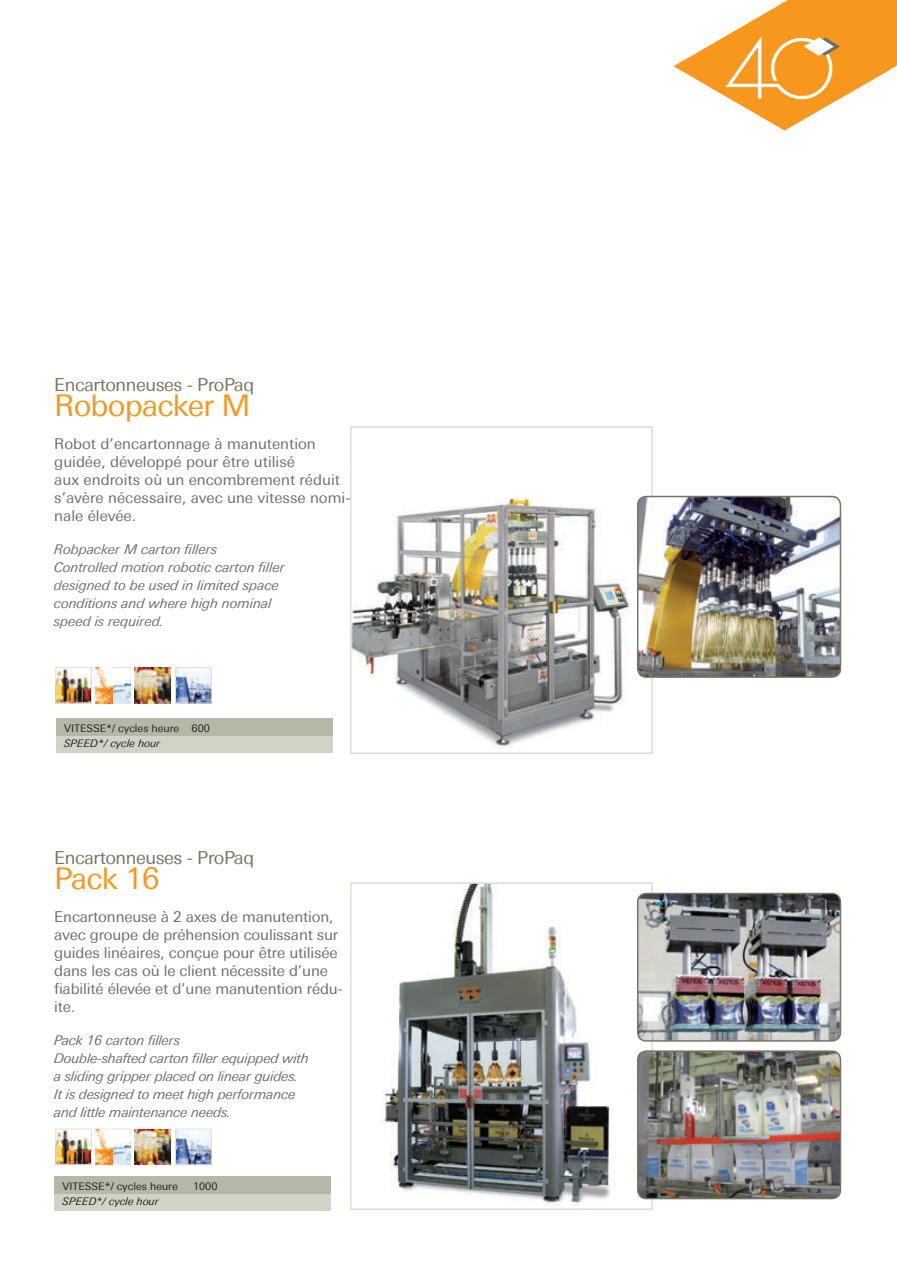
<style>
.page{position:relative;width:897px;height:1267px;background:#fff}
.page>*{position:absolute;margin:0;border:0;box-sizing:border-box;transform-origin:0 0}
.t1{font:30px "Univers Deutsche Bank";letter-spacing:-.025em;color:#f7971d}
.t2{font:18px "Univers Deutsche Bank";letter-spacing:-.025em;color:#767561}
.t3{font:15px/18px "Univers Deutsche Bank";letter-spacing:-.01em;color:#6c6d70}
.t4{font:italic 13.5px/18px "Univers Deutsche Bank";letter-spacing:-.01em;color:#6c6d70}
.t5{font:10.5px "Univers Deutsche Bank";color:#231f20}
.t6{font:italic 10.5px "Univers Deutsche Bank";color:#231f20}
</style>
<div class="page">
<img style="left:381px;top:885px;width:235px;height:320px">
<div style="left:350px;top:882px;width:302px;height:327px;border:2px solid #ddddd5"></div>
<img style="left:637px;top:1053px;width:203px;height:145px">
<div style="left:637px;top:1050px;width:204px;height:149px;border:2px solid #767561;border-radius:9px"></div>
<img style="left:637px;top:895px;width:203px;height:145px">
<div style="left:637px;top:892px;width:204px;height:149px;border:2px solid #767561;border-radius:9px"></div>
<img style="left:353px;top:495px;width:296px;height:254px">
<div style="left:350px;top:426px;width:302px;height:328px;border:2px solid #ddddd5"></div>
<img style="left:637px;top:496px;width:203px;height:181px">
<div style="left:637px;top:496px;width:204px;height:181px;border:2px solid #767561;border-radius:9px"></div>
<div style="left:56px;top:718px;width:276px;height:35px;background:#d2d2c7"></div>
<div style="left:56px;top:718px;width:276px;height:17px;background:#b7b7a7"></div>
<div style="left:54px;top:1176px;width:277px;height:35px;background:#d2d2c7"></div>
<div style="left:54px;top:1176px;width:277px;height:17px;background:#b7b7a7"></div>
<div style="left:95px;top:667px;width:36px;height:36px;border:1px solid #dfe0d8"></div>
<img style="left:113px;top:671px;width:18px;height:32px">
<img style="left:95px;top:667px;width:18px;height:36px">
<img style="left:58px;top:669px;width:31px;height:32px">
<div style="left:56px;top:667px;width:35px;height:36px;border:1px solid #dfe0d8"></div>
<img style="left:135px;top:667px;width:35px;height:36px">
<img style="left:177px;top:669px;width:32px;height:32px">
<div style="left:175px;top:667px;width:36px;height:36px;border:1px solid #dfe0d8"></div>
<div style="left:95px;top:1128px;width:36px;height:36px;border:1px solid #dfe0d8"></div>
<img style="left:113px;top:1133px;width:18px;height:31px">
<img style="left:95px;top:1129px;width:18px;height:35px">
<img style="left:58px;top:1130px;width:31px;height:32px">
<div style="left:56px;top:1128px;width:35px;height:36px;border:1px solid #dfe0d8"></div>
<div style="left:135px;top:1128px;width:36px;height:36px;border:1px solid #dfe0d8"></div>
<img style="left:135px;top:1129px;width:35px;height:35px">
<img style="left:177px;top:1130px;width:32px;height:32px">
<div style="left:175px;top:1128px;width:36px;height:36px;border:1px solid #dfe0d8"></div>
<svg style="left:673px;top:0;width:224px;height:131px"></svg>
<p class="t2" style="left:54px;top:374px;width:201px">Encartonneuses - ProPaq</p>
<h1 class="t1" style="left:54px;top:388px;width:198px">Robopacker M</h1>
<p class="t3" style="left:54px;top:435px;width:298px">Robot d’encartonnage à manutention guidée, développé pour être utilisé<br>aux endroits où un encombrement réduit s’avère nécessaire, avec une vitesse nomi&shy;nale élevée.</p>
<p class="t4" style="left:54px;top:540px;width:232px">Robpacker M carton fillers<br>Controlled motion robotic carton filler designed to be used in limited space conditions and where high nominal speed is required.</p>
<p class="t5" style="left:64px;top:722px;width:147px">VITESSE*/ cycles heure 600</p>
<p class="t6" style="left:64px;top:737px;width:98px">SPEED*/ cycle hour</p>
<p class="t2" style="left:54px;top:846px;width:201px">Encartonneuses - ProPaq</p>
<h1 class="t1" style="left:54px;top:861px;width:107px">Pack 16</h1>
<p class="t3" style="left:54px;top:907px;width:290px">Encartonneuse à 2 axes de manutention, avec groupe de préhension coulissant sur guides linéaires, conçue pour être utilisée dans les cas où le client nécessite d’une fiabilité élevée et d’une manutention rédu&shy;ite.</p>
<p class="t4" style="left:54px;top:1031px;width:256px">Pack 16 carton fillers<br>Double-shafted carton filler equipped with a sliding gripper placed on linear guides.<br>It is designed to meet high performance and little maintenance needs.</p>
<p class="t5" style="left:63px;top:1180px;width:117px">VITESSE*/ cycles heure</p>
<p class="t5" style="left:193px;top:1180px;width:26px">1000</p>
<p class="t6" style="left:63px;top:1194px;width:98px">SPEED*/ cycle hour</p>
</div>
